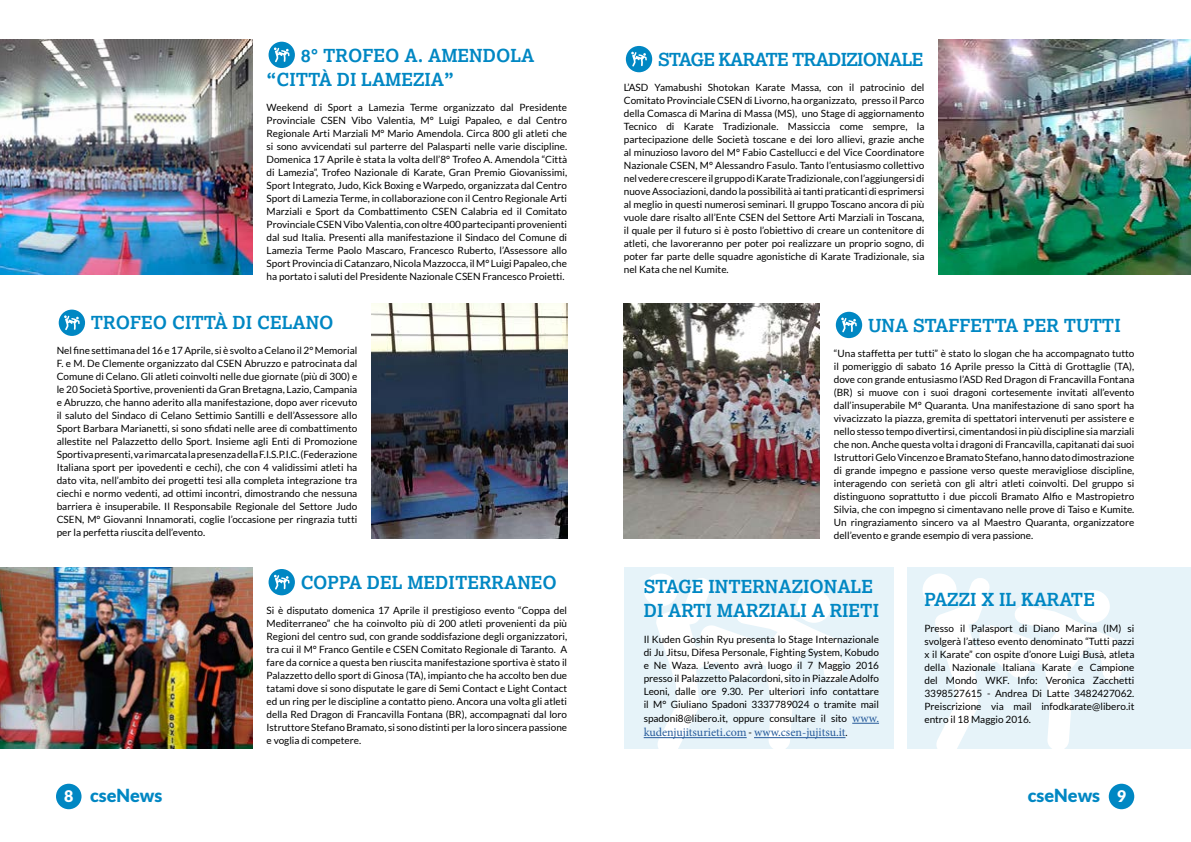
<style>
.page{position:relative;width:1191px;height:842px;background:#fff}
.page>*{position:absolute;margin:0;border:0;box-sizing:border-box;transform-origin:0 0}
.t1{font:700 18px/24px "Lexia Da Ma";color:#0087c3}
.t2{font:700 18px "Lexia Da Ma";letter-spacing:-.04em;color:#0087c3}
.t3{font:900 18px "Lato";color:#0087c3}
.t4{font:12px "Minion Pro";color:#275b9b}
.t5{font:10px/13px "Lato";color:#000;text-align:justify}
.s1{font-family:"Minion Pro";font-size:12px;color:#275b9b}
.s2{font-family:"Lato";font-size:10px;color:#000}
.s3{font-size:16px;color:#fff}
</style>
<div class="page">
<svg style="left:267px;top:41px;width:29px;height:28px"></svg>
<div style="left:266px;top:40px;width:31px;height:30px;border:2px solid #fff;border-radius:50%"></div>
<svg style="left:274px;top:48px;width:15px;height:14px"></svg>
<img style="left:0;top:40px;width:252px;height:235px">
<div style="left:58px;top:309px;width:28px;height:28px;background:#0087c3;border-radius:50%"></div>
<div style="left:57px;top:308px;width:30px;height:30px;border:2px solid #fff;border-radius:50%"></div>
<svg style="left:64px;top:315px;width:16px;height:15px"></svg>
<img style="left:371px;top:303px;width:196px;height:236px">
<svg style="left:267px;top:568px;width:29px;height:28px"></svg>
<div style="left:266px;top:567px;width:31px;height:30px;border:2px solid #fff;border-radius:50%"></div>
<svg style="left:274px;top:575px;width:15px;height:14px"></svg>
<img style="left:0;top:567px;width:252px;height:181px">
<svg style="left:835px;top:311px;width:28px;height:28px"></svg>
<div style="left:834px;top:310px;width:30px;height:30px;border:2px solid #fff;border-radius:50%"></div>
<svg style="left:841px;top:318px;width:16px;height:14px"></svg>
<img style="left:624px;top:303px;width:195px;height:236px">
<svg style="left:625px;top:45px;width:28px;height:28px"></svg>
<div style="left:624px;top:44px;width:30px;height:30px;border:2px solid #fff;border-radius:50%"></div>
<svg style="left:631px;top:52px;width:16px;height:14px"></svg>
<img style="left:938px;top:40px;width:253px;height:235px">
<div style="left:624px;top:567px;width:269px;height:181px;background:#e6f3f9"></div>
<div style="left:907px;top:567px;width:284px;height:181px;background:#e6f3f9"></div>
<div style="left:643px;top:573px;width:34px;height:33px;background:#fff;border-radius:50%"></div>
<svg style="left:655px;top:578px;width:188px;height:171px"></svg>
<svg style="left:852px;top:723px;width:27px;height:1px"></svg>
<hr style="left:643px;top:737px;width:103px;height:1px;background:#275b9b">
<hr style="left:754px;top:737px;width:91px;height:1px;background:#275b9b">
<div style="left:922px;top:573px;width:34px;height:33px;background:#fff;border-radius:50%"></div>
<svg style="left:934px;top:577px;width:188px;height:172px"></svg>
<div style="left:56px;top:784px;width:25px;height:25px;background:#0087c3;border-radius:50%"></div>
<div style="left:1108px;top:784px;width:26px;height:25px;background:#0087c3;border-radius:50%"></div>
<h1 class="t1" style="left:266px;top:43px;width:269px;text-indent:34px">8° TROFEO A. AMENDOLA “CITTÀ DI LAMEZIA”</h1>
<p class="t5" style="left:266px;top:100px;width:302px">Weekend di Sport a Lamezia Terme organizzato dal Presidente Provinciale CSEN Vibo Valentia, M° Luigi Papaleo, e dal Centro Regionale Arti Marziali M° Mario Amendola. Circa 800 gli atleti che si sono avvicendati sul parterre del Palasparti nelle varie discipline.<br>Domenica 17 Aprile è stata la volta dell’8° Trofeo A. Amendola “Città di Lamezia”, Trofeo Nazionale di Karate, Gran Premio Giovanissimi, Sport Integrato, Judo, Kick Boxing e Warpedo, organizzata dal Centro Sport di Lamezia Terme, in collaborazione con il Centro Regionale Arti Marziali e Sport da Combattimento CSEN Calabria ed il Comitato Provinciale CSEN Vibo Valentia, con oltre 400 partecipanti provenienti dal sud Italia. Presenti alla manifestazione il Sindaco del Comune di Lamezia Terme Paolo Mascaro, Francesco Ruberto, l’Assessore allo Sport Provincia di Catanzaro, Nicola Mazzocca, il M° Luigi Papaleo, che ha portato i saluti del Presidente Nazionale CSEN Francesco Proietti.</p>
<h1 class="t1" style="left:91px;top:311px;width:244px">TROFEO CITTÀ DI CELANO</h1>
<p class="t5" style="left:57px;top:344px;width:302px">Nel fine settimana del 16 e 17 Aprile, si è svolto a Celano il 2° Memorial F. e M. De Clemente organizzato dal CSEN Abruzzo e patrocinata dal Comune di Celano. Gli atleti coinvolti nelle due giornate (più di 300) e le 20 Società Sportive, provenienti da Gran Bretagna, Lazio, Campania e Abruzzo, che hanno aderito alla manifestazione, dopo aver ricevuto il saluto del Sindaco di Celano Settimio Santilli e dell’Assessore allo Sport Barbara Marianetti, si sono sfidati nelle aree di combattimento allestite nel Palazzetto dello Sport. Insieme agli Enti di Promozione Sportiva presenti, va rimarcata la presenza della F.I.S.P.I.C. (Federazione Italiana sport per ipovedenti e cechi), che con 4 validissimi atleti ha dato vita, nell’ambito dei progetti tesi alla completa integrazione tra ciechi e normo vedenti, ad ottimi incontri, dimostrando che nessuna barriera è insuperabile. Il Responsabile Regionale del Settore Judo CSEN, M° Giovanni Innamorati, coglie l’occasione per ringrazia tutti per la perfetta riuscita dell’evento.</p>
<h1 class="t1" style="left:301px;top:570px;width:258px">COPPA DEL MEDITERRANEO</h1>
<p class="t5" style="left:266px;top:604px;width:302px">Si è disputato domenica 17 Aprile il prestigioso evento “Coppa del Mediterraneo” che ha coinvolto più di 200 atleti provenienti da più Regioni del centro sud, con grande soddisfazione degli organizzatori, tra cui il M° Franco Gentile e CSEN Comitato Regionale di Taranto. A fare da cornice a questa ben riuscita manifestazione sportiva è stato il Palazzetto dello sport di Ginosa (TA), impianto che ha accolto ben due tatami dove si sono disputate le gare di Semi Contact e Light Contact ed un ring per le discipline a contatto pieno. Ancora una volta gli atleti della Red Dragon di Francavilla Fontana (BR), accompagnati dal loro Istruttore Stefano Bramato, si sono distinti per la loro sincera passione e voglia di competere.</p>
<h1 class="t2" style="left:658px;top:49px;width:267px">STAGE KARATE TRADIZIONALE</h1>
<p class="t5" style="left:624px;top:81px;width:302px">L’ASD Yamabushi Shotokan Karate Massa, con il patrocinio del Comitato Provinciale CSEN di Livorno, ha organizzato, presso il Parco della Comasca di Marina di Massa (MS), uno Stage di aggiornamento Tecnico di Karate Tradizionale. Massiccia come sempre, la partecipazione delle Società toscane e dei loro allievi, grazie anche al minuzioso lavoro del M° Fabio Castellucci e del Vice Coordinatore Nazionale CSEN, M° Alessandro Fasulo. Tanto l’entusiasmo collettivo nel vedere crescere il gruppo di Karate Tradizionale, con l’aggiungersi di nuove Associazioni, dando la possibilità ai tanti praticanti di esprimersi al meglio in questi numerosi seminari. Il gruppo Toscano ancora di più vuole dare risalto all’Ente CSEN del Settore Arti Marziali in Toscana, il quale per il futuro si è posto l’obiettivo di creare un contenitore di atleti, che lavoreranno per poter poi realizzare un proprio sogno, di poter far parte delle squadre agonistiche di Karate Tradizionale, sia nel Kata che nel Kumite.</p>
<h1 class="t1" style="left:868px;top:313px;width:254px">UNA STAFFETTA PER TUTTI</h1>
<p class="t5" style="left:834px;top:346px;width:302px">“Una staffetta per tutti” è stato lo slogan che ha accompagnato tutto il pomeriggio di sabato 16 Aprile presso la Città di Grottaglie (TA), dove con grande entusiasmo l’ASD Red Dragon di Francavilla Fontana (BR) si muove con i suoi dragoni cortesemente invitati all’evento dall’insuperabile M° Quaranta. Una manifestazione di sano sport ha vivacizzato la piazza, gremita di spettatori intervenuti per assistere e nello stesso tempo divertirsi, cimentandosi in più discipline sia marziali che non. Anche questa volta i dragoni di Francavilla, capitanati dai suoi Istruttori Gelo Vincenzo e Bramato Stefano, hanno dato dimostrazione di grande impegno e passione verso queste meravigliose discipline, interagendo con serietà con gli altri atleti coinvolti. Del gruppo si distinguono soprattutto i due piccoli Bramato Alfio e Mastropietro Silvia, che con impegno si cimentavano nelle prove di Taiso e Kumite.<br>Un ringraziamento sincero va al Maestro Quaranta, organizzatore dell’evento e grande esempio di vera passione.</p>
<h1 class="t1" style="left:643px;top:574px;width:237px">STAGE INTERNAZIONALE<br>DI ARTI MARZIALI A RIETI</h1>
<p class="t5" style="left:643px;top:632px;width:237px">Il Kuden Goshin Ryu presenta lo Stage Internazionale di Ju Jitsu, Difesa Personale, Fighting System, Kobudo e Ne Waza. L’evento avrà luogo il 7 Maggio 2016 presso il Palazzetto Palacordoni, sito in Piazzale Adolfo Leoni, dalle ore 9.30. Per ulteriori info contattare il M° Giuliano Spadoni 3337789024 o tramite mail</p>
<p class="t5" style="left:643px;top:712px;width:237px">spadoni8@libero.it, oppure consultare il sito <span class="s1">www.</span></p>
<p class="t4" style="left:643px;top:724px;width:205px">kudenjujitsurieti.com <span class="s2">-</span> www.csen-jujitsu.it<span class="s2">.</span></p>
<h1 class="t1" style="left:924px;top:588px;width:172px">PAZZI X IL KARATE</h1>
<p class="t5" style="left:924px;top:622px;width:211px">Presso il Palasport di Diano Marina (IM) si svolgerà l’atteso evento denominato “Tutti pazzi x il Karate” con ospite d’onore Luigi Busà, atleta della Nazionale Italiana Karate e Campione del Mondo WKF. Info: Veronica Zacchetti 3398527615 - Andrea Di Latte 3482427062.<br>Preiscrizione via mail infodkarate@libero.it entro il 18 Maggio 2016.</p>
<h1 class="t3" style="left:64px;top:785px;width:100px"><span class="s3">8</span> cseNews</h1>
<h1 class="t3" style="left:1027px;top:785px;width:100px">cseNews <span class="s3">9</span></h1>
</div>
